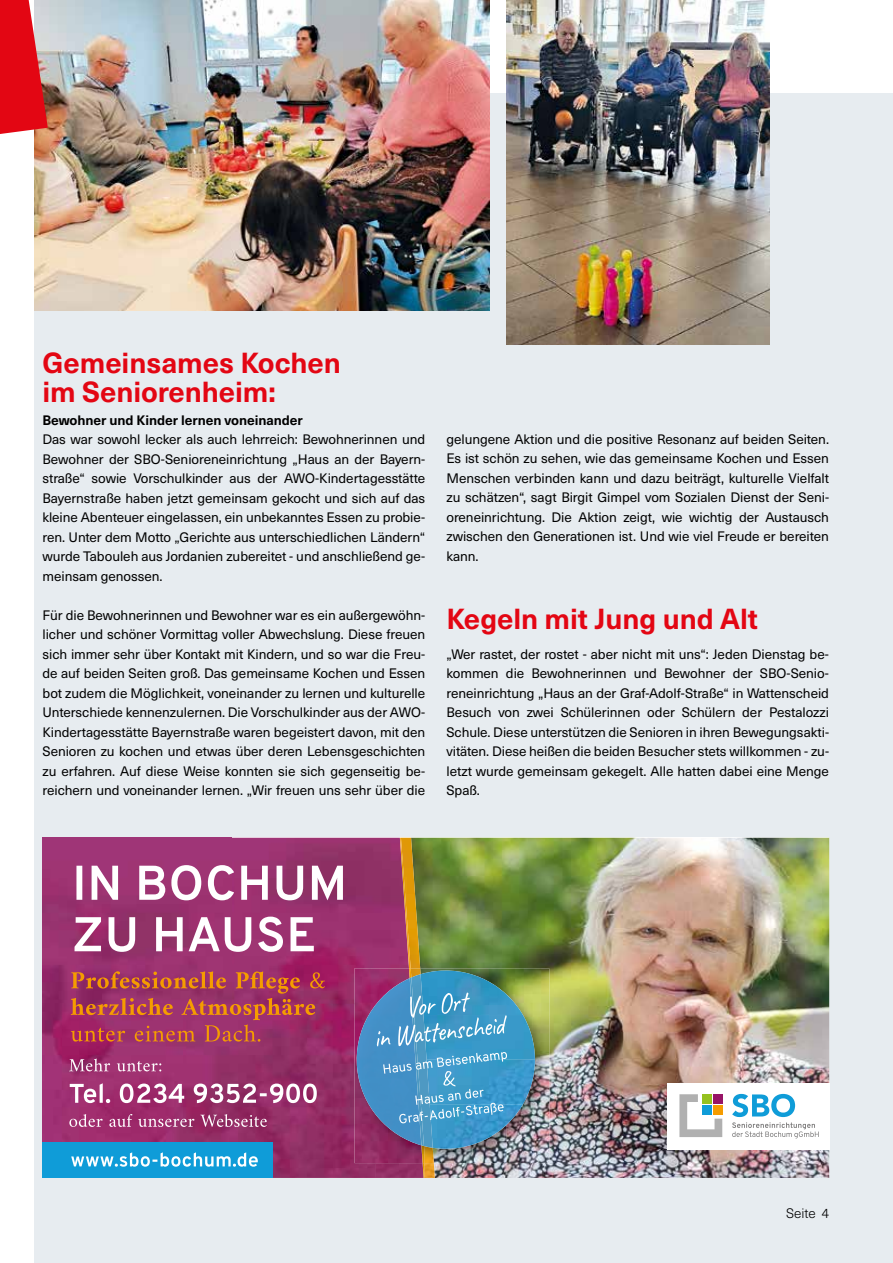
<style>
.page{position:relative;width:893px;height:1263px;background:#fff}
.page>*{position:absolute;margin:0;border:0;box-sizing:border-box;transform-origin:0 0}
.t1{font:700 28.5px/28.5px "Neue Haas Unica W1 G";letter-spacing:-.005em;color:#e30613}
.t2{font:13.5px/19.5px "Neue Haas Unica W1 G";letter-spacing:-.005em;color:#000;text-align:justify}
.t3{font:700 13.5px "Neue Haas Unica W1 G";letter-spacing:-.005em;color:#000}
.t4{font:300 13.5px "Neue Haas Unica W1 G";color:#000}
</style>
<div class="page">
<div style="left:34px;top:94px;width:859px;height:1169px;background:#e7ecf0"></div>
<img style="left:424px;top:838px;width:405px;height:340px">
<img style="left:420px;top:838px;width:4px;height:130px">
<div style="left:667px;top:1082px;width:162px;height:67px;background:#fff"></div>
<svg style="left:679px;top:1094px;width:43px;height:43px"></svg>
<svg style="left:732px;top:1094px;width:87px;height:44px"></svg>
<img style="left:43px;top:838px;width:357px;height:166px">
<img style="left:43px;top:1004px;width:332px;height:174px">
<img style="left:375px;top:1163px;width:60px;height:15px">
<div style="left:43px;top:1142px;width:230px;height:36px;background:#0f9cd8"></div>
<svg style="left:71px;top:1152px;width:187px;height:15px"></svg>
<img style="left:411px;top:838px;width:9px;height:130px">
<img style="left:400px;top:838px;width:11px;height:130px">
<svg style="left:423px;top:1163px;width:1px;height:15px"></svg>
<svg style="left:75px;top:916px;width:239px;height:36px;background:#bd7ba1"></svg>
<svg style="left:76px;top:865px;width:267px;height:35px;background:#c285a9"></svg>
<svg style="left:71px;top:971px;width:254px;height:71px;background:#a94157"></svg>
<svg style="left:69px;top:1114px;width:198px;height:13px;background:#ad5585"></svg>
<svg style="left:70px;top:1083px;width:247px;height:20px;background:#bd779e"></svg>
<svg style="left:69px;top:1058px;width:92px;height:13px"></svg>
<img style="left:423px;top:968px;width:126px;height:49px">
<img style="left:506px;top:1017px;width:43px;height:146px">
<img style="left:434px;top:1149px;width:72px;height:14px">
<img style="left:353px;top:968px;width:70px;height:195px">
<svg style="left:409px;top:968px;width:12px;height:10px"></svg>
<img style="left:421px;top:1148px;width:13px;height:15px">
<img style="left:421px;top:970px;width:102px;height:45px">
<img style="left:433px;top:1015px;width:102px;height:44px">
<img style="left:507px;top:1059px;width:28px;height:45px">
<img style="left:430px;top:1104px;width:93px;height:45px">
<img style="left:353px;top:978px;width:57px;height:167px">
<img style="left:411px;top:974px;width:22px;height:174px">
<img style="left:410px;top:977px;width:14px;height:169px">
<svg style="left:377px;top:992px;width:130px;height:54px;background:#55a1cb"></svg>
<svg style="left:383px;top:1052px;width:124px;height:71px;background:#52a1cd"></svg>
<img style="left:34px;top:0;width:455px;height:310px">
<svg style="left:0;top:0;width:48px;height:134px;background:#de2f38"></svg>
<img style="left:506px;top:0;width:264px;height:344px">
<h1 class="t1" style="left:43px;top:347px;width:300px">Gemeinsames Kochen im Seniorenheim:</h1>
<p class="t3" style="left:43px;top:409px;width:262px">Bewohner und Kinder lernen voneinander</p>
<p class="t2" style="left:43px;top:429px;width:384px">Das war sowohl lecker als auch lehrreich: Bewohnerinnen und Bewohner der SBO-Senioreneinrichtung „Haus an der Bayern&shy;straße“ sowie Vorschulkinder aus der AWO-Kindertagesstätte Bayernstraße haben jetzt gemeinsam gekocht und sich auf das kleine Abenteuer eingelassen, ein unbekanntes Essen zu probie&shy;ren. Unter dem Motto „Gerichte aus unterschiedlichen Ländern“ wurde Tabouleh aus Jordanien zubereitet - und anschließend ge&shy;meinsam genossen.</p>
<p class="t2" style="left:43px;top:604px;width:384px">Für die Bewohnerinnen und Bewohner war es ein außergewöhn&shy;licher und schöner Vormittag voller Abwechslung. Diese freuen sich immer sehr über Kontakt mit Kindern, und so war die Freu&shy;de auf beiden Seiten groß. Das gemeinsame Kochen und Essen bot zudem die Möglichkeit, voneinander zu lernen und kulturelle Unterschiede kennenzulernen. Die Vorschulkinder aus der AWO-Kindertagesstätte Bayernstraße waren begeistert davon, mit den Senioren zu kochen und etwas über deren Lebensgeschichten zu erfahren. Auf diese Weise konnten sie sich gegenseitig be&shy;reichern und voneinander lernen. „Wir freuen uns sehr über die</p>
<p class="t2" style="left:446px;top:429px;width:384px">gelungene Aktion und die positive Resonanz auf beiden Seiten.<br>Es ist schön zu sehen, wie das gemeinsame Kochen und Essen Menschen verbinden kann und dazu beiträgt, kulturelle Vielfalt zu schätzen“, sagt Birgit Gimpel vom Sozialen Dienst der Seni&shy;oreneinrichtung. Die Aktion zeigt, wie wichtig der Austausch zwischen den Generationen ist. Und wie viel Freude er bereiten kann.</p>
<h1 class="t1" style="left:446px;top:602px;width:313px">Kegeln mit Jung und Alt</h1>
<p class="t2" style="left:446px;top:643px;width:384px">„Wer rastet, der rostet - aber nicht mit uns“: Jeden Dienstag be&shy;kommen die Bewohnerinnen und Bewohner der SBO-Senio&shy;reneinrichtung „Haus an der Graf-Adolf-Straße“ in Wattenscheid Besuch von zwei Schülerinnen oder Schülern der Pestalozzi Schule. Diese unterstützen die Senioren in ihren Bewegungsakti&shy;vitäten. Diese heißen die beiden Besucher stets willkommen - zu&shy;letzt wurde gemeinsam gekegelt. Alle hatten dabei eine Menge Spaß.</p>
<p class="t4" style="left:786px;top:1203px;width:45px">Seite 4</p>
</div>
